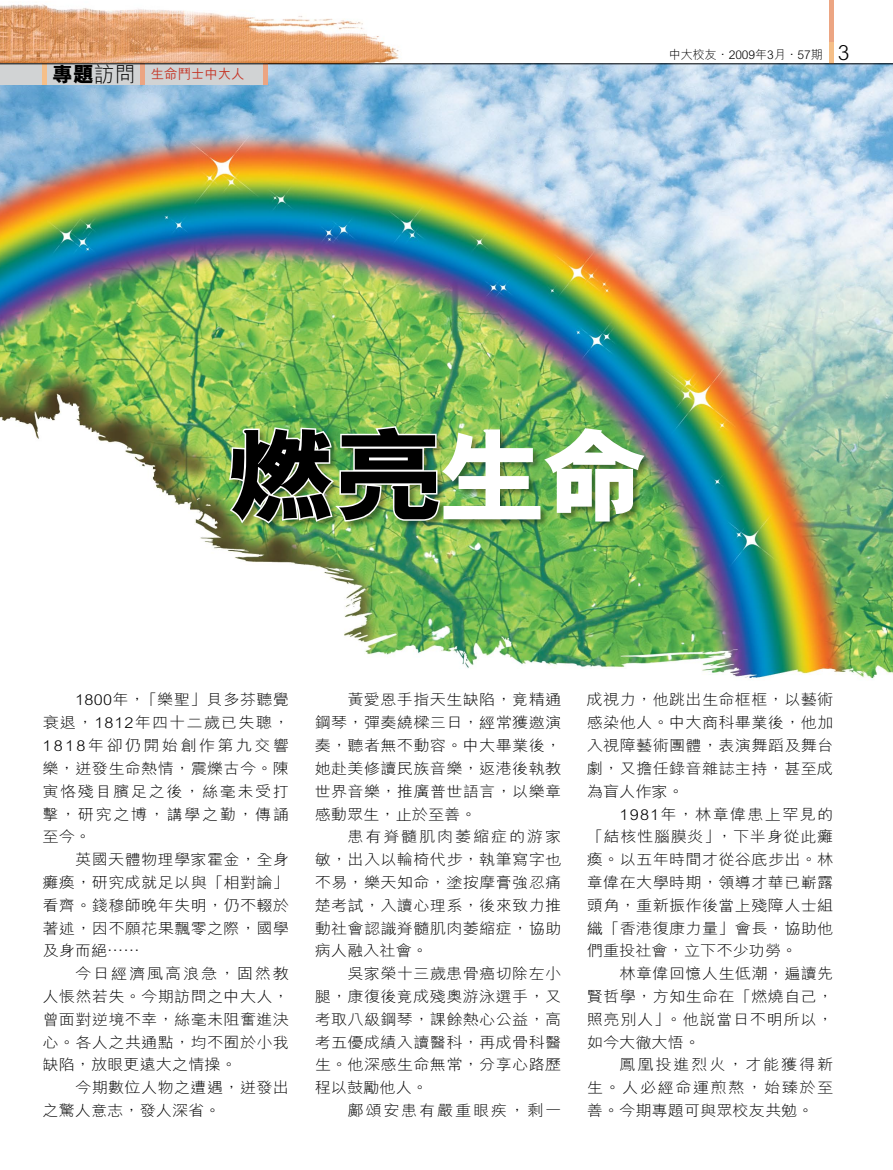
<style>
.page{position:relative;width:893px;height:1170px;background:#fff}
.page>*{position:absolute;margin:0;border:0;box-sizing:border-box;transform-origin:0 0}
.t1{font:800 104.25px "M Hei HK";color:#000;scale:1.06 1}
.t2{font:300 15px/22.8px "M Hei HK";letter-spacing:.015em;color:#000;text-align:justify;scale:1.08 1}
.t3{font:300 15px "M Hei HK";letter-spacing:.11em;color:#000;scale:1.08 1}
.t4{font:500 13.5px "M Hei HK";letter-spacing:-.01em;color:#c53526}
.t5{font:300 12px "M Hei HK";letter-spacing:-.005em;color:#000}
.s1{font-weight:800;font-size:21px;color:#000}
.s2{font-weight:300;font-size:21px;color:#000}
.s3{font-size:21px}
.s4{color:#fff}
</style>
<div class="page">
<img style="left:0;top:65px;width:893px;height:615px">
<img style="left:0;top:4px;width:432px;height:60px">
<div style="left:0;top:64px;width:268px;height:21px;background:#d1d3d4"></div>
<hr style="left:43px;top:64px;width:4px;height:21px;background:#f5bf88">
<div style="left:140px;top:64px;width:5px;height:21px;background:#eca582"></div>
<hr style="left:264px;top:64px;width:4px;height:21px;background:#eca582">
<hr style="left:829px;top:0;width:4px;height:64px;background:#eca582">
<hr style="left:829px;top:43px;width:4px;height:21px;background:#f5bf88">
<hr style="left:0;top:64px;width:893px;height:1px;background:#000">
<div style="left:228px;top:426px;width:665px;height:168px;background:#000;opacity:.4"></div>
<img style="left:227px;top:424px;width:215px;height:102px">
<p class="t4" style="left:52px;top:65px;width:194px"><span class="s1">專題</span><span class="s2">訪問</span> 生命鬥士中大人</p>
<p class="t5" style="left:669px;top:46px;width:182px">中大校友．2009年3月．57期 <span class="s3">3</span></p>
<h1 class="t1" style="left:226px;top:406px;width:402px">燃亮<span class="s4">生命</span></h1>
<p class="t2" style="left:43px;top:688px;width:230px;text-indent:33px">1800年，「樂聖」貝多芬聽覺衰退，1812年四十二歲已失聰，1818年卻仍開始創作第九交響樂，迸發生命熱情，震爍古今。陳寅恪殘目臏足之後，絲毫未受打擊，研究之博，講學之勤，傳誦至今。</p>
<p class="t2" style="left:43px;top:847px;width:230px;text-indent:33px">英國天體物理學家霍金，全身癱瘓，研究成就足以與「相對論」看齊。錢穆師晚年失明，仍不輟於著述，因不願花果飄零之際，國學及身而絕……</p>
<p class="t2" style="left:43px;top:961px;width:230px;text-indent:33px">今日經濟風高浪急，固然教人悵然若失。今期訪問之中大人，曾面對逆境不幸，絲毫未阻奮進決心。各人之共通點，均不囿於小我缺陷，放眼更遠大之情操。</p>
<p class="t2" style="left:43px;top:1075px;width:230px;text-indent:33px">今期數位人物之遭遇，迸發出之驚人意志，發人深省。</p>
<p class="t2" style="left:315px;top:688px;width:230px;text-indent:33px">黃愛恩手指天生缺陷，竟精通鋼琴，彈奏繞樑三日，經常獲邀演奏，聽者無不動容。中大畢業後，她赴美修讀民族音樂，返港後執教世界音樂，推廣普世語言，以樂章感動眾生，止於至善。</p>
<p class="t2" style="left:315px;top:824px;width:230px;text-indent:33px">患有脊髓肌肉萎縮症的游家敏，出入以輪椅代步，執筆寫字也不易，樂天知命，塗按摩膏強忍痛楚考試，入讀心理系，後來致力推動社會認識脊髓肌肉萎縮症，協助病人融入社會。</p>
<p class="t2" style="left:315px;top:961px;width:230px;text-indent:33px">吳家榮十三歲患骨癌切除左小腿，康復後竟成殘奧游泳選手，又考取八級鋼琴，課餘熱心公益，高考五優成績入讀醫科，再成骨科醫生。他深感生命無常，分享心路歷程以鼓勵他人。</p>
<p class="t3" style="left:347px;top:1099px;width:199px">鄺頌安患有嚴重眼疾，剩一</p>
<p class="t2" style="left:587px;top:688px;width:230px">成視力，他跳出生命框框，以藝術感染他人。中大商科畢業後，他加入視障藝術團體，表演舞蹈及舞台劇，又擔任錄音雜誌主持，甚至成為盲人作家。</p>
<p class="t2" style="left:587px;top:802px;width:230px;text-indent:33px">1981年，林章偉患上罕見的「結核性腦膜炎」，下半身從此癱瘓。以五年時間才從谷底步出。林章偉在大學時期，領導才華已嶄露頭角，重新振作後當上殘障人士組織「香港復康力量」會長，協助他們重投社會，立下不少功勞。</p>
<p class="t2" style="left:587px;top:961px;width:230px;text-indent:33px">林章偉回憶人生低潮，遍讀先賢哲學，方知生命在「燃燒自己，照亮別人」。他說當日不明所以，如今大徹大悟。</p>
<p class="t2" style="left:587px;top:1052px;width:230px;text-indent:33px">鳳凰投進烈火，才能獲得新生。人必經命運煎熬，始臻於至善。今期專題可與眾校友共勉。</p>
</div>
